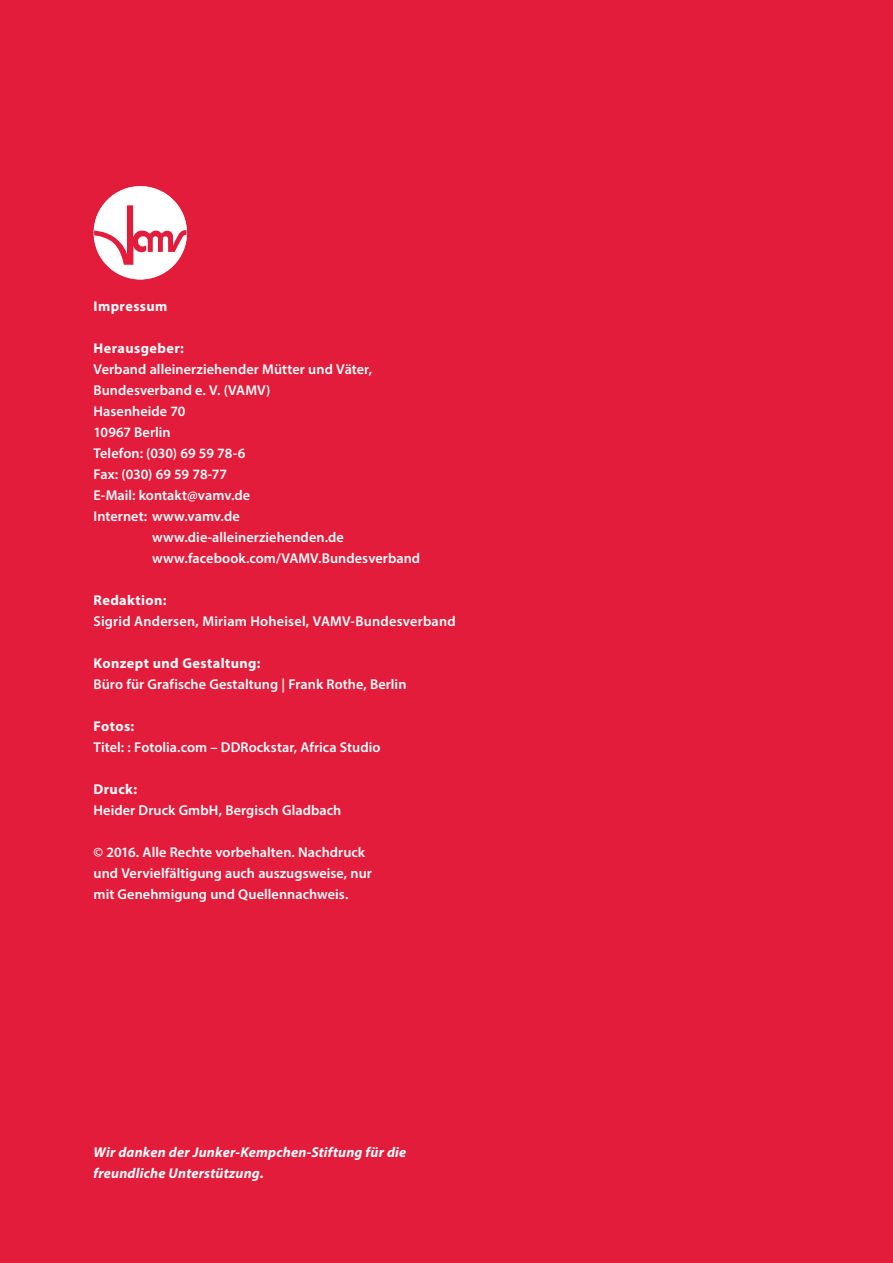
<style>
.page{position:relative;width:893px;height:1263px;background:#e41c3b}
.page>*{position:absolute;margin:0;border:0;box-sizing:border-box;transform-origin:0 0}
.t1{font:600 14.25px/21px "Myriad Pro";letter-spacing:.005em;color:#fff}
.t2{font:italic 700 14.25px/21px "Myriad Pro";letter-spacing:.015em;color:#fff}
.t3{font:700 14.25px "Myriad Pro";letter-spacing:.03em;color:#fff}
</style>
<div class="page">
<div style="left:94px;top:186px;width:93px;height:93px;background:#fff;border-radius:50%"></div>
<svg style="left:94px;top:205px;width:93px;height:60px"></svg>
<p class="t3" style="left:94px;top:297px;width:75px">Impressum</p>
<p class="t3" style="left:94px;top:339px;width:92px">Herausgeber:</p>
<p class="t1" style="left:94px;top:358px;width:280px">Verband alleinerziehender Mütter und Väter,</p>
<p class="t1" style="left:94px;top:379px;width:178px">Bundesverband e. V. (VAMV)</p>
<p class="t1" style="left:94px;top:400px;width:94px">Hasenheide 70</p>
<p class="t1" style="left:94px;top:421px;width:79px">10967 Berlin</p>
<p class="t1" style="left:94px;top:442px;width:153px">Telefon: (030) 69 59 78-6</p>
<p class="t1" style="left:94px;top:463px;width:135px">Fax: (030) 69 59 78-77</p>
<p class="t1" style="left:94px;top:484px;width:158px">E-Mail: kontakt@vamv.de</p>
<p class="t1" style="left:94px;top:505px;width:148px">Internet: www.vamv.de</p>
<p class="t1" style="left:152px;top:526px;width:193px">www.die-alleinerziehenden.de</p>
<p class="t1" style="left:152px;top:547px;width:270px">www.facebook.com/VAMV.Bundesverband</p>
<p class="t3" style="left:94px;top:591px;width:75px">Redaktion:</p>
<p class="t1" style="left:94px;top:610px;width:364px">Sigrid Andersen, Miriam Hoheisel, VAMV-Bundesverband</p>
<p class="t3" style="left:94px;top:654px;width:169px">Konzept und Gestaltung:</p>
<p class="t1" style="left:94px;top:673px;width:314px">Büro für Grafische Gestaltung | Frank Rothe, Berlin</p>
<p class="t3" style="left:94px;top:717px;width:42px">Fotos:</p>
<p class="t1" style="left:94px;top:736px;width:288px">Titel: : Fotolia.com – DDRockstar, Africa Studio</p>
<p class="t3" style="left:94px;top:780px;width:45px">Druck:</p>
<p class="t1" style="left:94px;top:799px;width:249px">Heider Druck GmbH, Bergisch Gladbach</p>
<p class="t1" style="left:94px;top:841px;width:280px">© 2016. Alle Rechte vorbehalten. Nachdruck und Vervielfältigung auch auszugsweise, nur mit Genehmigung und Quellennachweis.</p>
<p class="t2" style="left:94px;top:1141px;width:314px">Wir danken der Junker-Kempchen-Stiftung für die freundliche Unterstützung.</p>
</div>
